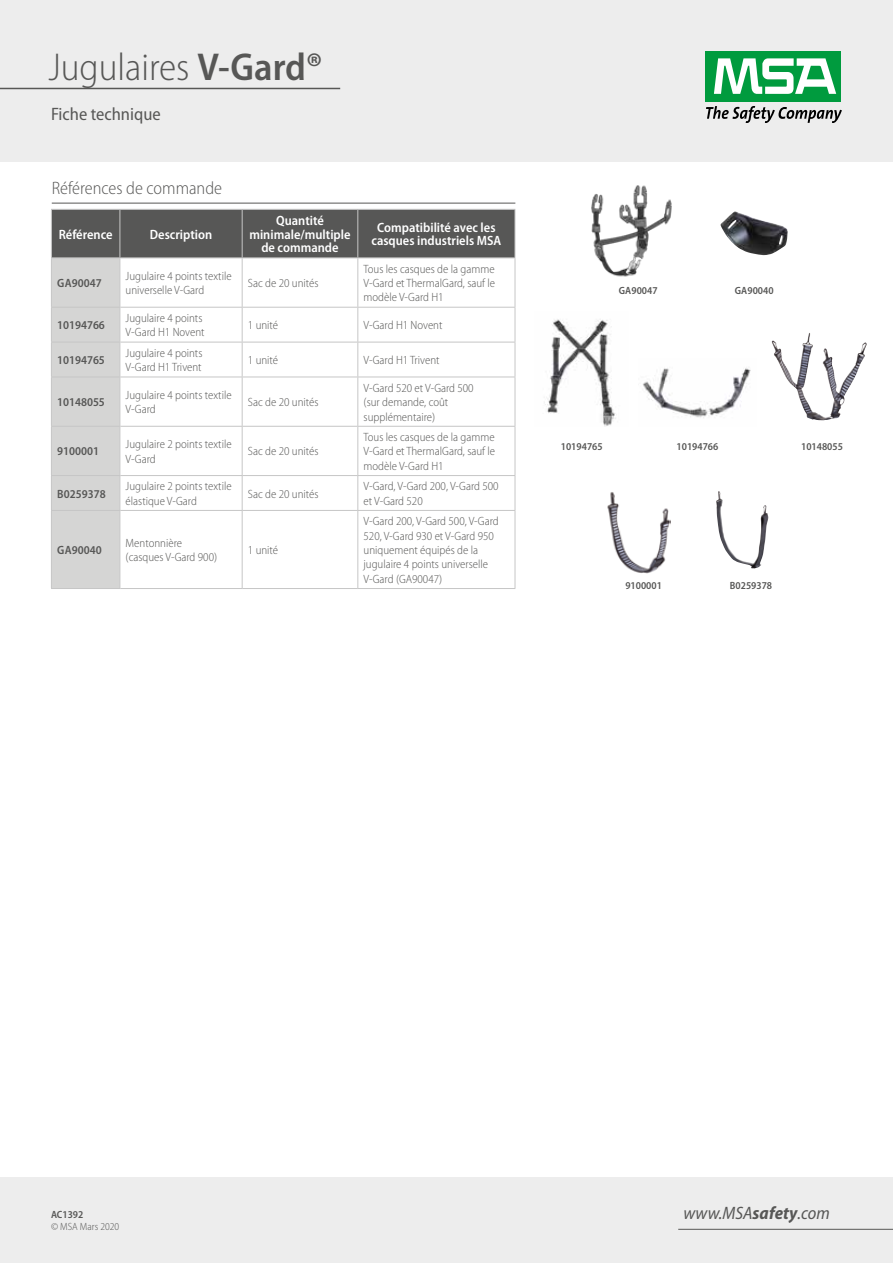
<style>
.page{position:relative;width:893px;height:1263px;background:#fff}
.page>*{position:absolute;margin:0;border:0;box-sizing:border-box;transform-origin:0 0}
.t1{font:300 semi-condensed 39px "Myriad Pro";color:#575756}
.t2{font:300 semi-condensed 18px "Myriad Pro";color:#575756}
.t3{font:italic semi-condensed 18px "Myriad Pro";color:#575756}
.t4{font:semi-condensed 18px "Myriad Pro";color:#575756}
.t5{font:600 semi-condensed 13.5px/13.5px "Myriad Pro";color:#fff;text-align:center}
.t6{font:300 semi-condensed 12px/14.4px "Myriad Pro";color:#575756}
.t7{font:600 semi-condensed 12px "Myriad Pro";color:#575756}
.t8{font:600 semi-condensed 10.5px "Myriad Pro";color:#575756}
.t9{font:300 semi-condensed 10.5px "Myriad Pro";color:#575756}
.s1{font-weight:600}
.s2{font-weight:700}
</style>
<div class="page">
<div style="left:0;top:1178px;width:893px;height:85px;background:#ededed"></div>
<hr style="left:52px;top:203px;width:463px;height:1px;background:#575756">
<svg style="left:52px;top:210px;width:463px;height:378px;background:#969695"></svg>
<svg style="left:121px;top:259px;width:394px;height:329px"></svg>
<hr style="left:51px;top:209px;width:69px;height:1px;background:#c6c6c6">
<hr style="left:51px;top:210px;width:1px;height:48px;background:#c6c6c6">
<hr style="left:120px;top:209px;width:122px;height:1px;background:#c6c6c6">
<hr style="left:120px;top:210px;width:1px;height:48px;background:#c6c6c6">
<hr style="left:242px;top:209px;width:116px;height:1px;background:#c6c6c6">
<hr style="left:242px;top:210px;width:1px;height:48px;background:#c6c6c6">
<hr style="left:358px;top:209px;width:157px;height:1px;background:#c6c6c6">
<hr style="left:357px;top:210px;width:1px;height:48px;background:#c6c6c6">
<hr style="left:515px;top:210px;width:1px;height:48px;background:#c6c6c6">
<hr style="left:120px;top:258px;width:122px;height:1px;background:#c6c6c6">
<hr style="left:242px;top:258px;width:116px;height:1px;background:#c6c6c6">
<hr style="left:242px;top:258px;width:1px;height:49px;background:#c6c6c6">
<hr style="left:358px;top:258px;width:157px;height:1px;background:#c6c6c6">
<hr style="left:357px;top:258px;width:1px;height:49px;background:#c6c6c6">
<hr style="left:515px;top:258px;width:1px;height:49px;background:#c6c6c6">
<hr style="left:120px;top:307px;width:122px;height:1px;background:#c6c6c6">
<hr style="left:242px;top:307px;width:116px;height:1px;background:#c6c6c6">
<hr style="left:242px;top:308px;width:1px;height:34px;background:#c6c6c6">
<hr style="left:358px;top:307px;width:157px;height:1px;background:#c6c6c6">
<hr style="left:357px;top:308px;width:1px;height:34px;background:#c6c6c6">
<hr style="left:515px;top:308px;width:1px;height:34px;background:#c6c6c6">
<hr style="left:120px;top:342px;width:122px;height:1px;background:#c6c6c6">
<hr style="left:242px;top:342px;width:116px;height:1px;background:#c6c6c6">
<hr style="left:242px;top:342px;width:1px;height:35px;background:#c6c6c6">
<hr style="left:358px;top:342px;width:157px;height:1px;background:#c6c6c6">
<hr style="left:357px;top:342px;width:1px;height:35px;background:#c6c6c6">
<hr style="left:515px;top:342px;width:1px;height:35px;background:#c6c6c6">
<hr style="left:120px;top:377px;width:122px;height:1px;background:#c6c6c6">
<hr style="left:242px;top:377px;width:116px;height:1px;background:#c6c6c6">
<hr style="left:242px;top:377px;width:1px;height:49px;background:#c6c6c6">
<hr style="left:358px;top:377px;width:157px;height:1px;background:#c6c6c6">
<hr style="left:357px;top:377px;width:1px;height:49px;background:#c6c6c6">
<hr style="left:515px;top:377px;width:1px;height:49px;background:#c6c6c6">
<hr style="left:120px;top:426px;width:122px;height:1px;background:#c6c6c6">
<hr style="left:242px;top:426px;width:116px;height:1px;background:#c6c6c6">
<hr style="left:242px;top:427px;width:1px;height:48px;background:#c6c6c6">
<hr style="left:358px;top:426px;width:157px;height:1px;background:#c6c6c6">
<hr style="left:357px;top:427px;width:1px;height:48px;background:#c6c6c6">
<hr style="left:515px;top:427px;width:1px;height:48px;background:#c6c6c6">
<hr style="left:120px;top:475px;width:122px;height:1px;background:#c6c6c6">
<hr style="left:242px;top:475px;width:116px;height:1px;background:#c6c6c6">
<hr style="left:242px;top:476px;width:1px;height:34px;background:#c6c6c6">
<hr style="left:358px;top:475px;width:157px;height:1px;background:#c6c6c6">
<hr style="left:357px;top:476px;width:1px;height:34px;background:#c6c6c6">
<hr style="left:515px;top:476px;width:1px;height:34px;background:#c6c6c6">
<hr style="left:120px;top:510px;width:122px;height:1px;background:#c6c6c6">
<hr style="left:242px;top:510px;width:116px;height:1px;background:#c6c6c6">
<hr style="left:242px;top:511px;width:1px;height:77px;background:#c6c6c6">
<hr style="left:358px;top:510px;width:157px;height:1px;background:#c6c6c6">
<hr style="left:357px;top:511px;width:1px;height:77px;background:#c6c6c6">
<hr style="left:515px;top:511px;width:1px;height:77px;background:#c6c6c6">
<hr style="left:120px;top:588px;width:122px;height:1px;background:#c6c6c6">
<hr style="left:242px;top:588px;width:116px;height:1px;background:#c6c6c6">
<hr style="left:358px;top:588px;width:157px;height:1px;background:#c6c6c6">
<hr style="left:51px;top:258px;width:69px;height:1px;background:#c6c6c6">
<hr style="left:51px;top:258px;width:1px;height:49px;background:#c6c6c6">
<hr style="left:120px;top:258px;width:1px;height:49px;background:#c6c6c6">
<hr style="left:51px;top:307px;width:69px;height:1px;background:#c6c6c6">
<hr style="left:51px;top:308px;width:1px;height:34px;background:#c6c6c6">
<hr style="left:120px;top:308px;width:1px;height:34px;background:#c6c6c6">
<hr style="left:51px;top:342px;width:69px;height:1px;background:#c6c6c6">
<hr style="left:51px;top:342px;width:1px;height:35px;background:#c6c6c6">
<hr style="left:120px;top:342px;width:1px;height:35px;background:#c6c6c6">
<hr style="left:51px;top:377px;width:69px;height:1px;background:#c6c6c6">
<hr style="left:51px;top:377px;width:1px;height:49px;background:#c6c6c6">
<hr style="left:120px;top:377px;width:1px;height:49px;background:#c6c6c6">
<hr style="left:51px;top:426px;width:69px;height:1px;background:#c6c6c6">
<hr style="left:51px;top:427px;width:1px;height:48px;background:#c6c6c6">
<hr style="left:120px;top:427px;width:1px;height:48px;background:#c6c6c6">
<hr style="left:51px;top:475px;width:69px;height:1px;background:#c6c6c6">
<hr style="left:51px;top:476px;width:1px;height:34px;background:#c6c6c6">
<hr style="left:120px;top:476px;width:1px;height:34px;background:#c6c6c6">
<hr style="left:51px;top:510px;width:69px;height:1px;background:#c6c6c6">
<hr style="left:51px;top:511px;width:1px;height:77px;background:#c6c6c6">
<hr style="left:120px;top:511px;width:1px;height:77px;background:#c6c6c6">
<hr style="left:51px;top:588px;width:69px;height:1px;background:#c6c6c6">
<hr style="left:678px;top:1229px;width:215px;height:1px;background:#575756">
<div style="left:0;top:0;width:893px;height:162px;background:#ededed"></div>
<div style="left:705px;top:51px;width:136px;height:50px;background:#009b3e"></div>
<svg style="left:714px;top:58px;width:122px;height:36px"></svg>
<svg style="left:706px;top:106px;width:136px;height:17px"></svg>
<hr style="left:0;top:88px;width:340px;height:1px;background:#575756">
<img style="left:772px;top:333px;width:68px;height:87px">
<img style="left:716px;top:491px;width:52px;height:77px">
<img style="left:607px;top:492px;width:63px;height:82px">
<img style="left:720px;top:211px;width:68px;height:44px">
<img style="left:544px;top:319px;width:72px;height:107px">
<img style="left:643px;top:368px;width:108px;height:50px">
<img style="left:591px;top:185px;width:81px;height:92px">
<h1 class="t1" style="left:49px;top:44px;width:275px">Jugulaires <span class="s1">V-Gard®</span></h1>
<h2 class="t4" style="left:51px;top:103px;width:111px">Fiche technique</h2>
<h2 class="t2" style="left:52px;top:177px;width:172px">Références de commande</h2>
<p class="t5" style="left:59px;top:227px;width:55px">Référence</p>
<p class="t5" style="left:150px;top:227px;width:64px">Description</p>
<p class="t5" style="left:249px;top:214px;width:103px">Quantité minimale/multiple de commande</p>
<p class="t5" style="left:371px;top:220px;width:131px">Compatibilité avec les casques industriels MSA</p>
<p class="t7" style="left:57px;top:275px;width:46px">GA90047</p>
<p class="t6" style="left:126px;top:269px;width:107px">Jugulaire 4 points textile universelle V-Gard</p>
<p class="t6" style="left:248px;top:276px;width:72px">Sac de 20 unités</p>
<p class="t6" style="left:364px;top:261px;width:133px;text-align:justify">Tous les casques de la gamme V-Gard et ThermalGard, sauf le modèle V-Gard H1</p>
<p class="t7" style="left:57px;top:318px;width:49px">10194766</p>
<p class="t6" style="left:126px;top:311px;width:80px">Jugulaire 4 points<br>V-Gard H1 Novent</p>
<p class="t6" style="left:248px;top:318px;width:32px">1 unité</p>
<p class="t6" style="left:364px;top:318px;width:80px">V-Gard H1 Novent</p>
<p class="t7" style="left:57px;top:352px;width:49px">10194765</p>
<p class="t6" style="left:126px;top:346px;width:78px">Jugulaire 4 points<br>V-Gard H1 Trivent</p>
<p class="t6" style="left:248px;top:353px;width:32px">1 unité</p>
<p class="t6" style="left:364px;top:353px;width:77px">V-Gard H1 Trivent</p>
<p class="t7" style="left:57px;top:395px;width:49px">10148055</p>
<p class="t6" style="left:126px;top:388px;width:107px">Jugulaire 4 points textile<br>V-Gard</p>
<p class="t6" style="left:248px;top:395px;width:72px">Sac de 20 unités</p>
<p class="t6" style="left:364px;top:380px;width:112px">V-Gard 520 et V-Gard 500 (sur demande, coût supplémentaire)</p>
<p class="t7" style="left:57px;top:444px;width:43px">9100001</p>
<p class="t6" style="left:126px;top:437px;width:107px">Jugulaire 2 points textile<br>V-Gard</p>
<p class="t6" style="left:248px;top:444px;width:72px">Sac de 20 unités</p>
<p class="t6" style="left:364px;top:430px;width:133px;text-align:justify">Tous les casques de la gamme V-Gard et ThermalGard, sauf le modèle V-Gard H1</p>
<p class="t7" style="left:57px;top:486px;width:50px">B0259378</p>
<p class="t6" style="left:126px;top:479px;width:107px">Jugulaire 2 points textile élastique V-Gard</p>
<p class="t6" style="left:248px;top:486px;width:72px">Sac de 20 unités</p>
<p class="t6" style="left:364px;top:479px;width:137px">V-Gard, V-Gard 200, V-Gard 500 et V-Gard 520</p>
<p class="t7" style="left:57px;top:542px;width:46px">GA90040</p>
<p class="t6" style="left:126px;top:535px;width:93px">Mentonnière (casques V-Gard 900)</p>
<p class="t6" style="left:248px;top:543px;width:32px">1 unité</p>
<p class="t6" style="left:364px;top:514px;width:137px">V-Gard 200, V-Gard 500, V-Gard<br>520, V-Gard 930 et V-Gard 950 uniquement équipés de la jugulaire 4 points universelle<br>V-Gard (GA90047)</p>
<p class="t8" style="left:619px;top:284px;width:40px">GA90047</p>
<p class="t8" style="left:735px;top:284px;width:40px">GA90040</p>
<p class="t8" style="left:561px;top:440px;width:43px">10194765</p>
<p class="t8" style="left:676px;top:440px;width:43px">10194766</p>
<p class="t8" style="left:801px;top:440px;width:43px">10148055</p>
<p class="t8" style="left:625px;top:579px;width:38px">9100001</p>
<p class="t8" style="left:730px;top:579px;width:44px">B0259378</p>
<p class="t8" style="left:51px;top:1208px;width:34px">AC1392</p>
<p class="t9" style="left:51px;top:1220px;width:70px">© MSA Mars 2020</p>
<h2 class="t3" style="left:683px;top:1202px;width:148px">www.MSA<span class="s2">safety</span>.com</h2>
</div>
